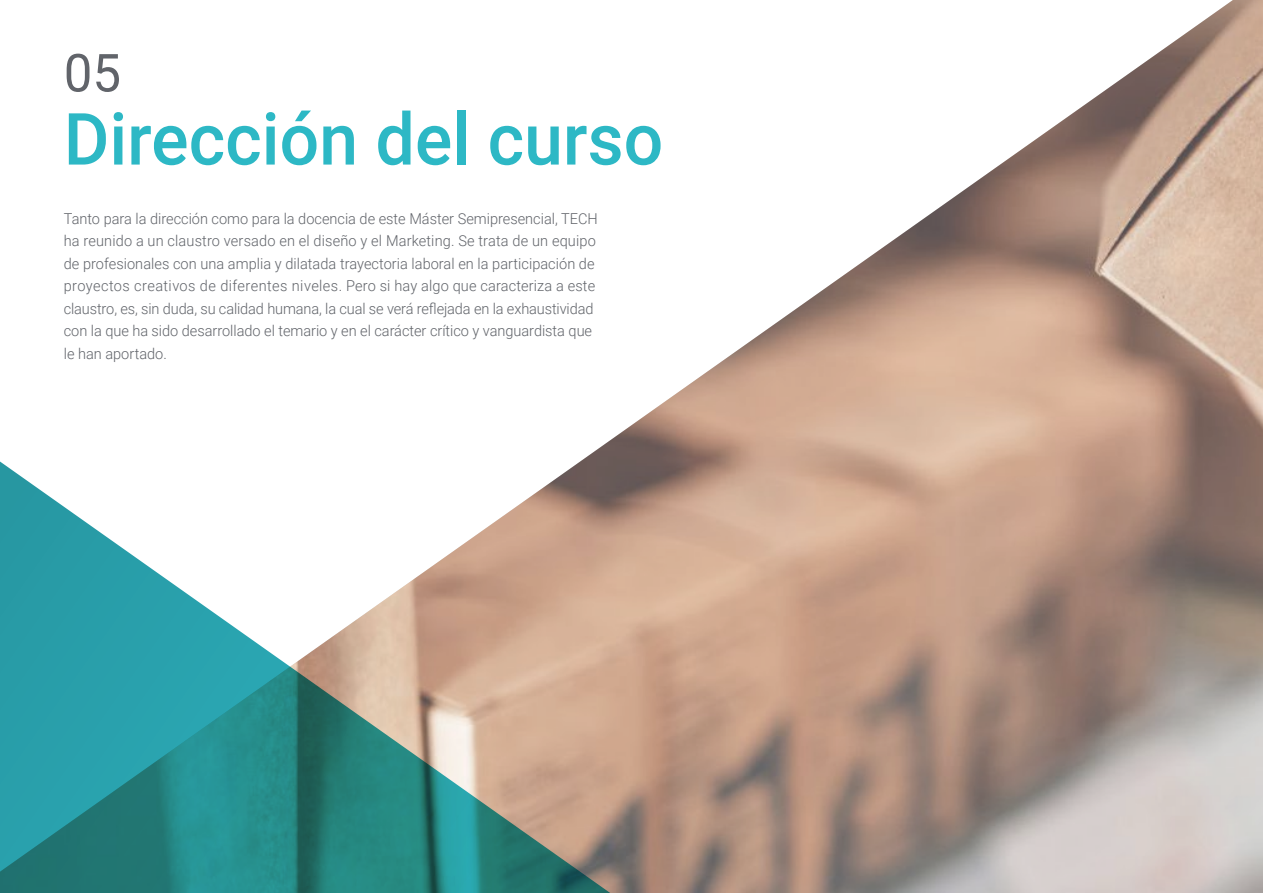
<style>
.page{position:relative;width:1263px;height:893px;background:#fff}
.page>*{position:absolute;margin:0;border:0;box-sizing:border-box;transform-origin:0 0}
.t1{font:500 72px "Roboto";color:#2db8c5}
.t2{font:52.5px "Roboto";color:#61646a}
.t3{font:300 15px/22.5px "Roboto";color:#61646a}
</style>
<div class="page">
<img style="left:602px;top:0;width:661px;height:893px">
<svg style="left:0;top:446px;width:640px;height:447px"></svg>
<h2 class="t2" style="left:64px;top:36px;width:59px">05</h2>
<h1 class="t1" style="left:64px;top:89px;width:601px">Dirección del curso</h1>
<p class="t3" style="left:64px;top:207px;width:535px">Tanto para la dirección como para la docencia de este Máster Semipresencial, TECH ha reunido a un claustro versado en el diseño y el Marketing. Se trata de un equipo de profesionales con una amplia y dilatada trayectoria laboral en la participación de proyectos creativos de diferentes niveles. Pero si hay algo que caracteriza a este claustro, es, sin duda, su calidad humana, la cual se verá reflejada en la exhaustividad con la que ha sido desarrollado el temario y en el carácter crítico y vanguardista que le han aportado.</p>
</div>
